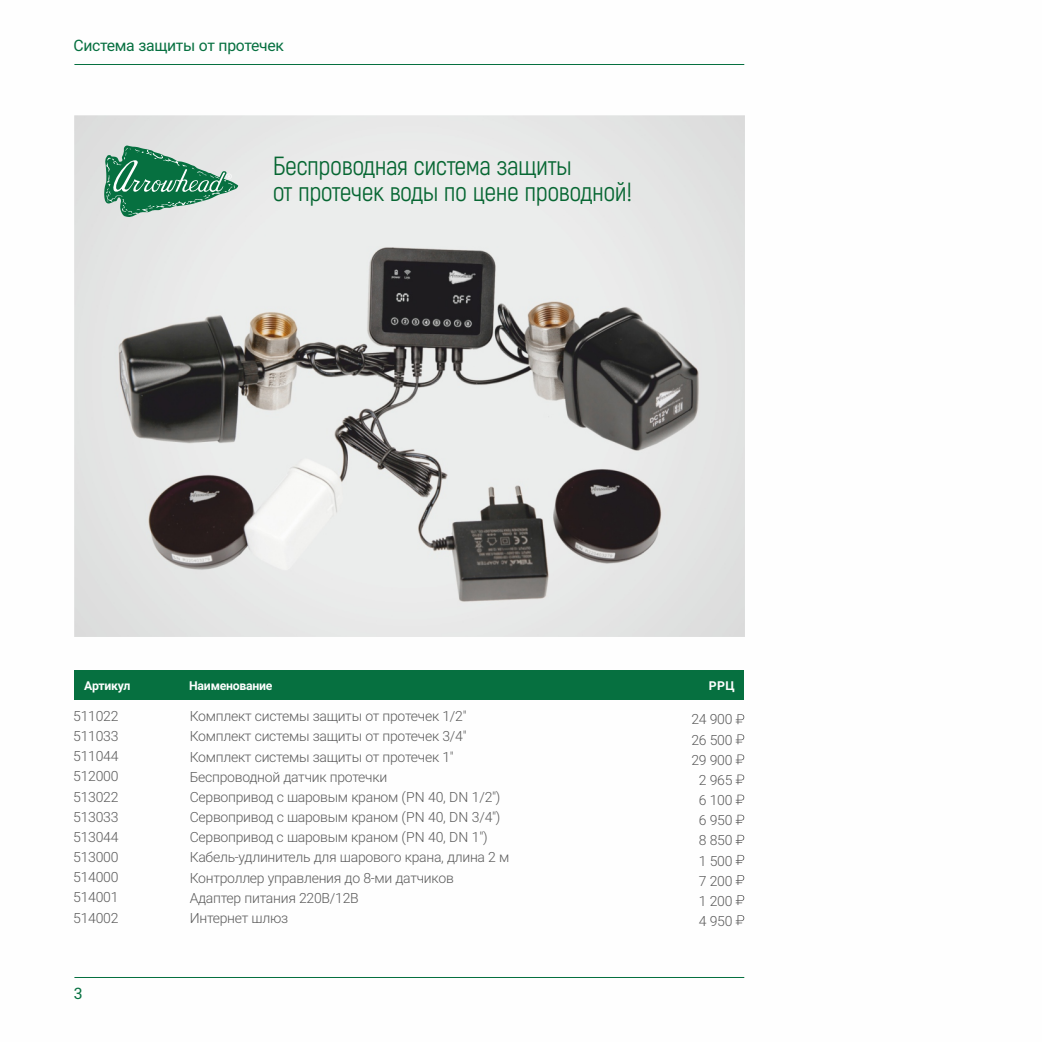
<style>
.page{position:relative;width:1042px;height:1042px;background:#fff}
.page>*{position:absolute;margin:0;border:0;box-sizing:border-box;transform-origin:0 0}
.t1{font:26.25px/25.2px "Akrobat";letter-spacing:-.02em;color:#076733}
.t2{font:15.75px "Roboto";letter-spacing:-.02em;color:#067040}
.t3{font:300 14px/20.1px "Roboto";letter-spacing:-.02em;color:#5b5b5b}
.t4{font:700 12.25px "Roboto";letter-spacing:-.02em;color:#fefefe}
</style>
<div class="page">
<img style="left:74px;top:115px;width:670px;height:522px">
<hr style="left:74px;top:64px;width:670px;height:1px;background:#067040">
<hr style="left:74px;top:977px;width:670px;height:1px;background:#067040">
<div style="left:74px;top:670px;width:670px;height:30px;background:#067040"></div>
<svg style="left:736px;top:714px;width:8px;height:10px"></svg>
<svg style="left:736px;top:734px;width:8px;height:10px"></svg>
<svg style="left:736px;top:754px;width:8px;height:10px"></svg>
<svg style="left:736px;top:774px;width:8px;height:10px"></svg>
<svg style="left:736px;top:794px;width:8px;height:10px"></svg>
<svg style="left:736px;top:815px;width:8px;height:9px"></svg>
<svg style="left:736px;top:835px;width:8px;height:10px"></svg>
<svg style="left:736px;top:855px;width:8px;height:10px"></svg>
<svg style="left:736px;top:875px;width:8px;height:10px"></svg>
<svg style="left:736px;top:895px;width:8px;height:10px"></svg>
<svg style="left:736px;top:915px;width:8px;height:10px"></svg>
<svg style="left:104px;top:145px;width:135px;height:73px;background:#78ad95"></svg>
<p class="t2" style="left:73px;top:39px;width:212px">Система защиты от протечек</p>
<h1 class="t1" style="left:273px;top:154px;width:361px">Беспроводная система защиты<br>от протечек воды по цене проводной!</h1>
<p class="t4" style="left:84px;top:680px;width:48px">Артикул</p>
<p class="t4" style="left:189px;top:680px;width:85px">Наименование</p>
<p class="t4" style="left:709px;top:680px;width:27px">РРЦ</p>
<p class="t3" style="left:73px;top:707px;width:47px;text-align:justify">511022<br>511033<br>511044<br>512000<br>513022<br>513033<br>513044<br>513000<br>514000<br>514001<br>514002</p>
<p class="t2" style="left:74px;top:987px;width:10px">3</p>
<p class="t3" style="left:190px;top:708px;width:321px">Комплект системы защиты от протечек 1/2" Комплект системы защиты от протечек 3/4" Комплект системы защиты от протечек 1" Беспроводной датчик протечки<br>Сервопривод с шаровым краном (PN 40, DN 1/2")<br>Сервопривод с шаровым краном (PN 40, DN 3/4")<br>Сервопривод с шаровым краном (PN 40, DN 1")<br>Кабель-удлинитель для шарового крана, длина 2 м Контроллер управления до 8-ми датчиков<br>Адаптер питания 220В/12В<br>Интернет шлюз</p>
<p class="t3" style="left:691px;top:711px;width:43px;text-align:center">24 900<br>26 500<br>29 900<br>2 965<br>6 100<br>6 950<br>8 850<br>1 500<br>7 200<br>1 200<br>4 950</p>
</div>
